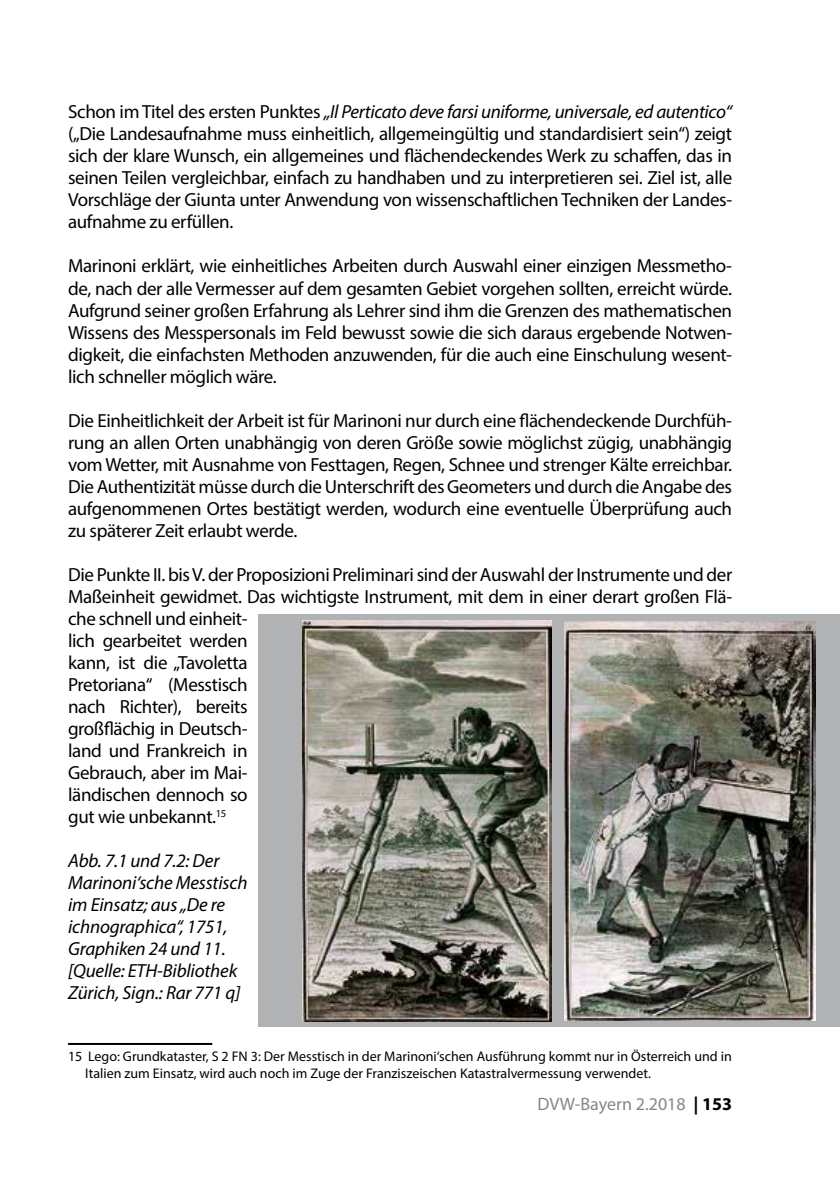
<style>
.page{position:relative;width:840px;height:1191px;background:#fff}
.page>*{position:absolute;margin:0;border:0;box-sizing:border-box;transform-origin:0 0}
.t1{font:19px/22px "Myriad Pro";letter-spacing:-.02em;color:#000;text-align:justify}
.t2{font:italic 19px/22px "Myriad Pro";letter-spacing:-.01em;color:#000}
.t3{font:18px "Myriad Pro";color:#868786}
.t4{font:14px/16.8px "Myriad Pro";color:#000}
.s1{font-style:italic}
.s2{font-weight:700;color:#000}
</style>
<div class="page">
<hr style="left:68px;top:1043px;width:144px;height:2px;background:#000">
<div style="left:258px;top:613px;width:306px;height:413px;background:#b1b2b3"></div>
<img style="left:303px;top:620px;width:248px;height:401px">
<div style="left:564px;top:613px;width:275px;height:413px;background:#b1b2b3"></div>
<img style="left:564px;top:621px;width:251px;height:399px">
<p class="t1" style="left:68px;top:101px;width:665px">Schon im Titel des ersten Punktes <span class="s1">„Il Perticato deve farsi uniforme, universale, ed autentico“ </span>(„Die Landesaufnahme muss einheitlich, allgemeingültig und standardisiert sein“) zeigt sich der klare Wunsch, ein allgemeines und flächendeckendes Werk zu schaffen, das in seinen Teilen vergleichbar, einfach zu handhaben und zu interpretieren sei. Ziel ist, alle Vorschläge der Giunta unter Anwendung von wissenschaftlichen Techniken der Landes&shy;aufnahme zu erfüllen.</p>
<p class="t1" style="left:68px;top:255px;width:665px">Marinoni erklärt, wie einheitliches Arbeiten durch Auswahl einer einzigen Messmetho&shy;de, nach der alle Vermesser auf dem gesamten Gebiet vorgehen sollten, erreicht würde.<br>Aufgrund seiner großen Erfahrung als Lehrer sind ihm die Grenzen des mathematischen Wissens des Messpersonals im Feld bewusst sowie die sich daraus ergebende Notwen&shy;digkeit, die einfachsten Methoden anzuwenden, für die auch eine Einschulung wesent&shy;lich schneller möglich wäre.</p>
<p class="t1" style="left:68px;top:409px;width:665px">Die Einheitlichkeit der Arbeit ist für Marinoni nur durch eine flächendeckende Durchfüh&shy;rung an allen Orten unabhängig von deren Größe sowie möglichst zügig, unabhängig vom Wetter, mit Ausnahme von Festtagen, Regen, Schnee und strenger Kälte erreichbar.<br>Die Authentizität müsse durch die Unterschrift des Geometers und durch die Angabe des aufgenommenen Ortes bestätigt werden, wodurch eine eventuelle Überprüfung auch zu späterer Zeit erlaubt werde.</p>
<p class="t1" style="left:68px;top:563px;width:665px;text-align:left">Die Punkte II. bis V. der Proposizioni Preliminari sind der Auswahl der Instrumente und der Maßeinheit gewidmet. Das wichtigste Instrument, mit dem in einer derart großen Flä&shy;che schnell und einheit-<br>lich gearbeitet werden<br>kann, ist die „Tavoletta<br>Pretoriana“ (Messtisch<br>nach Richter), bereits<br>großflächig in Deutsch-<br>land und Frankreich in<br>Gebrauch, aber im Mai-<br>ländischen dennoch so<br>gut wie unbekannt.<sup>15</sup></p>
<p class="t2" style="left:68px;top:849px;width:181px">Abb. 7.1 und 7.2: Der<br>Marinoni‘sche Messtisch im Einsatz; aus „De re ichnographica“, 1751,<br>Graphiken 24 und 11. [Quelle: ETH-Bibliothek<br>Zürich, Sign.: Rar 771 q]</p>
<p class="t4" style="left:85px;top:1047px;width:647px;text-indent:-17px">15 Lego: Grundkataster, S 2 FN 3: Der Messtisch in der Marinoni‘schen Ausführung kommt nur in Österreich und in<br>Italien zum Einsatz, wird auch noch im Zuge der Franziszeischen Katastralvermessung verwendet.</p>
<p class="t3" style="left:537px;top:1093px;width:196px">DVW-Bayern 2.2018 <span class="s2">| 153</span></p>
</div>
